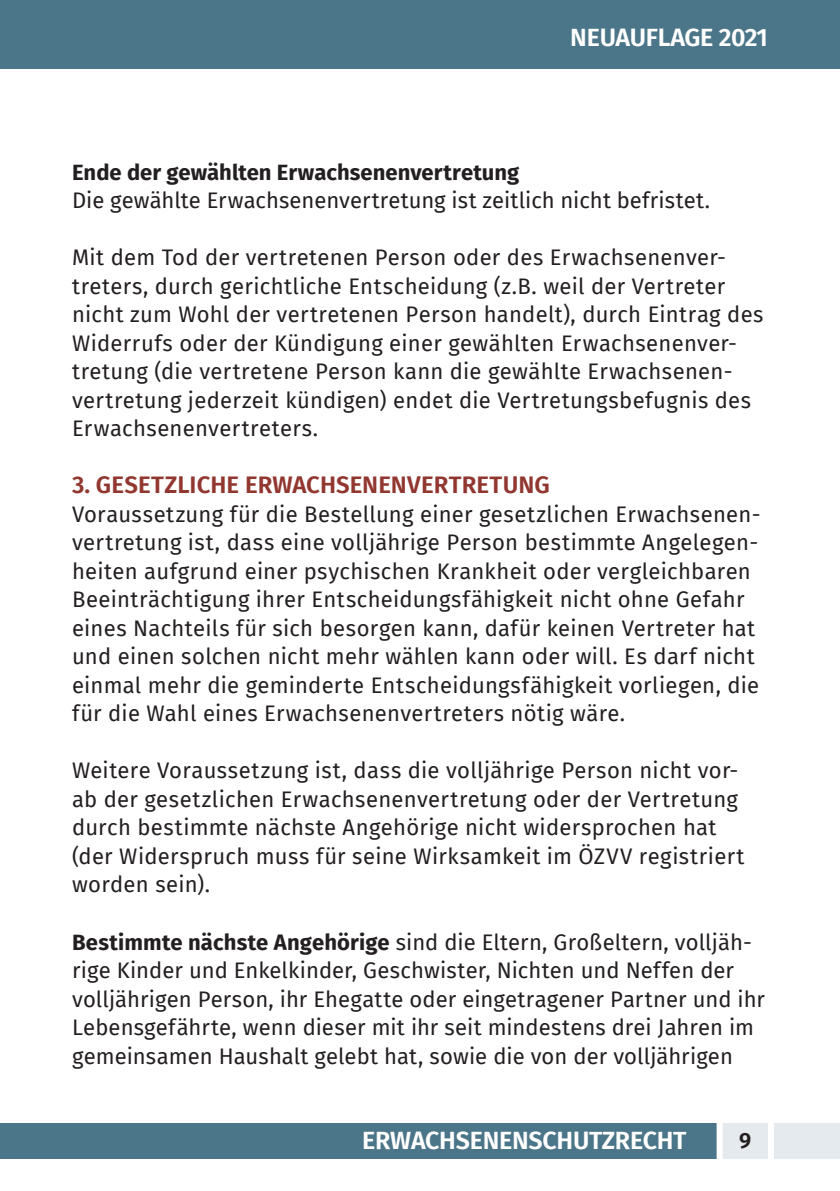
<style>
.page{position:relative;width:840px;height:1191px;background:#fff}
.page>*{position:absolute;margin:0;border:0;box-sizing:border-box;transform-origin:0 0}
.t1{font:600 25px "Fira Sans";letter-spacing:-.01em;color:#fff}
.t2{font:600 24px "Fira Sans";color:#923730}
.t3{font:22px/28.4px "Fira Sans";letter-spacing:.015em;color:#231f20}
.t4{font:700 22px "Fira Sans";color:#231f20}
.t5{font:600 22px "Fira Sans";color:#231f20}
.s1{font-weight:700}
</style>
<div class="page">
<div style="left:0;top:0;width:839px;height:68px;background:#4b7588"></div>
<div style="left:0;top:1123px;width:839px;height:35px;background:#e5eaee"></div>
<div style="left:0;top:1123px;width:716px;height:35px;background:#4b7588"></div>
<div style="left:716px;top:1117px;width:6px;height:60px;background:#fff"></div>
<div style="left:767px;top:1117px;width:6px;height:60px;background:#fff"></div>
<p class="t1" style="left:570px;top:16px;width:199px">NEUAUFLAGE 2021</p>
<p class="t4" style="left:72px;top:154px;width:448px">Ende der gewählten Erwachsenenvertretung</p>
<p class="t3" style="left:72px;top:186px;width:639px">Die gewählte Erwachsenenvertretung ist zeitlich nicht befristet.</p>
<p class="t3" style="left:72px;top:243px;width:692px">Mit dem Tod der vertretenen Person oder des Erwachsenenver&shy;treters, durch gerichtliche Entscheidung (z.B. weil der Vertreter nicht zum Wohl der vertretenen Person handelt), durch Eintrag des Widerrufs oder der Kündigung einer gewählten Erwachsenenver&shy;tretung (die vertretene Person kann die gewählte Erwachsenen&shy;vertretung jederzeit kündigen) endet die Vertretungsbefugnis des Erwachsenenvertreters.</p>
<p class="t2" style="left:72px;top:465px;width:479px">3. GESETZLICHE ERWACHSENENVERTRETUNG</p>
<p class="t3" style="left:72px;top:499px;width:689px">Voraussetzung für die Bestellung einer gesetzlichen Erwachsenen&shy;vertretung ist, dass eine volljährige Person bestimmte Angelegen&shy;heiten aufgrund einer psychischen Krankheit oder vergleichbaren Beeinträchtigung ihrer Entscheidungsfähigkeit nicht ohne Gefahr eines Nachteils für sich besorgen kann, dafür keinen Vertreter hat und einen solchen nicht mehr wählen kann oder will. Es darf nicht einmal mehr die geminderte Entscheidungsfähigkeit vorliegen, die für die Wahl eines Erwachsenenvertreters nötig wäre.</p>
<p class="t3" style="left:72px;top:756px;width:673px">Weitere Voraussetzung ist, dass die volljährige Person nicht vor&shy;ab der gesetzlichen Erwachsenenvertretung oder der Vertretung durch bestimmte nächste Angehörige nicht widersprochen hat (der Widerspruch muss für seine Wirksamkeit im ÖZVV registriert worden sein).</p>
<p class="t3" style="left:72px;top:927px;width:694px"><span class="s1">Bestimmte nächste Angehörige</span> sind die Eltern, Großeltern, volljäh&shy;rige Kinder und Enkelkinder, Geschwister, Nichten und Neffen der volljährigen Person, ihr Ehegatte oder eingetragener Partner und ihr Lebensgefährte, wenn dieser mit ihr seit mindestens drei Jahren im gemeinsamen Haushalt gelebt hat, sowie die von der volljährigen</p>
<p class="t1" style="left:362px;top:1120px;width:326px">ERWACHSENENSCHUTZRECHT</p>
<p class="t5" style="left:738px;top:1122px;width:14px">9</p>
</div>
